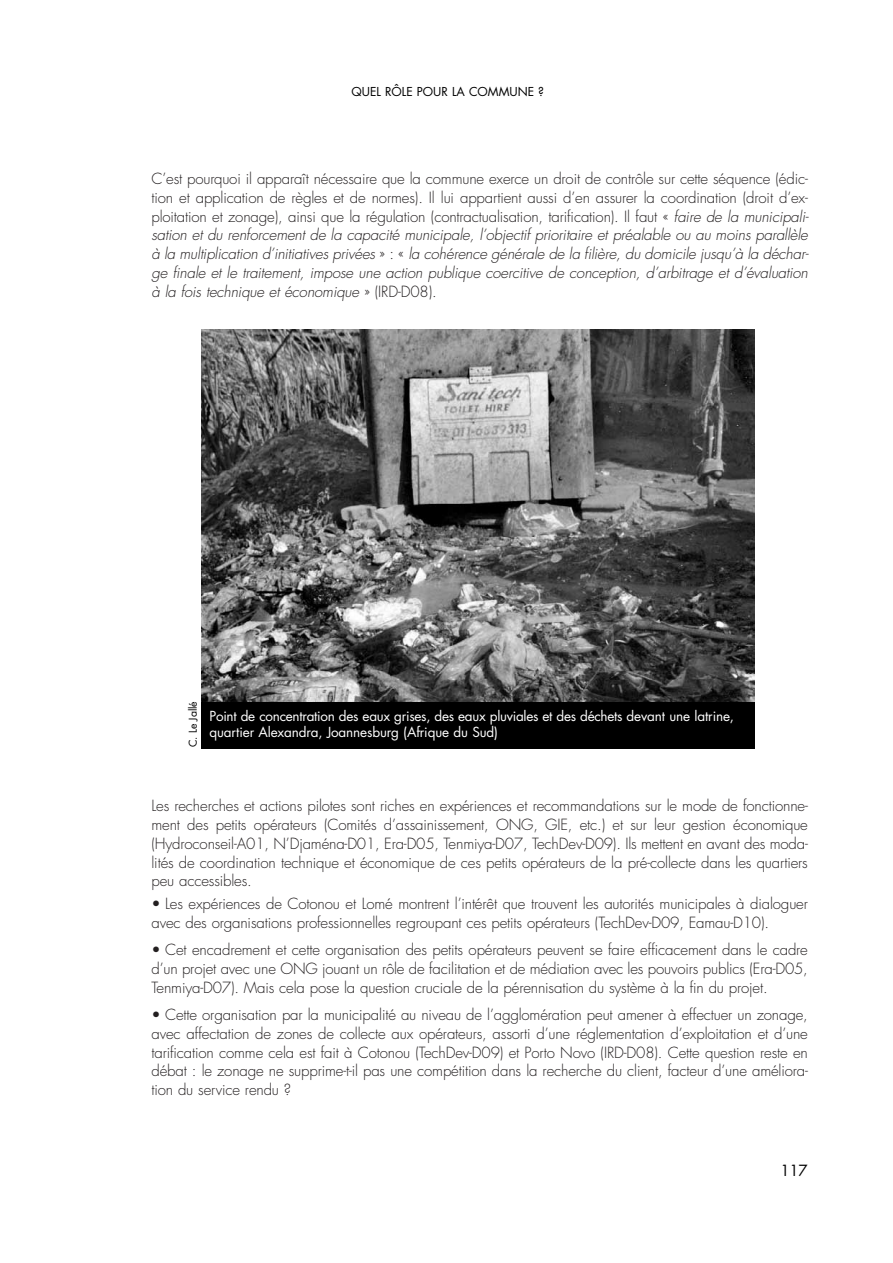
<style>
.page{position:relative;width:893px;height:1263px;background:#fff}
.page>*{position:absolute;margin:0;border:0;box-sizing:border-box;transform-origin:0 0}
.t1{font:300 15px/18.8px "Futura";letter-spacing:-.01em;color:#231f20;text-align:justify}
.t2{font:italic 300 15px/18.8px "Futura";letter-spacing:-.01em;color:#231f20;text-align:justify}
.t3{font:15px "Futura";color:#000}
.t4{font:13.5px/16.5px "Futura";letter-spacing:-.02em;color:#fff}
.t5{font:12px "Futura";color:#000}
.t6{font:10.5px "Futura";letter-spacing:-.01em;color:#000}
.s1{font-style:normal}
</style>
<div class="page">
<img style="left:201px;top:329px;width:553px;height:373px">
<div style="left:201px;top:702px;width:553px;height:47px;background:#000"></div>
<p class="t5" style="left:351px;top:87px;width:194px">QUEL RÔLE POUR LA COMMUNE ?</p>
<p class="t2" style="left:151px;top:170px;width:658px"><span class="s1">C’est pourquoi il apparaît nécessaire que la commune exerce un droit de contrôle sur cette séquence (édic&shy;tion et application de règles et de normes). Il lui appartient aussi d’en assurer la coordination (droit d’ex&shy;ploitation et zonage), ainsi que la régulation (contractualisation, tarification). Il faut «</span> faire de la municipali&shy;sation et du renforcement de la capacité municipale, l’objectif prioritaire et préalable ou au moins parallèle à la multiplication d’initiatives privées <span class="s1">» : «</span> la cohérence générale de la filière, du domicile jusqu’à la déchar&shy;ge finale et le traitement, impose une action publique coercitive de conception, d’arbitrage et d’évaluation à la fois technique et économique <span class="s1">» (IRD-D08).</span></p>
<p class="t6" style="left:188px;top:747px;width:47px;rotate:-90deg">C. Le Jallé</p>
<p class="t4" style="left:209px;top:709px;width:526px">Point de concentration des eaux grises, des eaux pluviales et des déchets devant une latrine, quartier Alexandra, Joannesburg (Afrique du Sud)</p>
<p class="t1" style="left:151px;top:798px;width:658px">Les recherches et actions pilotes sont riches en expériences et recommandations sur le mode de fonctionne&shy;ment des petits opérateurs (Comités d’assainissement, ONG, GIE, etc.) et sur leur gestion économique (Hydroconseil-A01, N’Djaména-D01, Era-D05, Tenmiya-D07, TechDev-D09). Ils mettent en avant des moda&shy;lités de coordination technique et économique de ces petits opérateurs de la pré-collecte dans les quartiers peu accessibles.</p>
<p class="t1" style="left:151px;top:896px;width:658px">• Les expériences de Cotonou et Lomé montrent l’intérêt que trouvent les autorités municipales à dialoguer avec des organisations professionnelles regroupant ces petits opérateurs (TechDev-D09, Eamau-D10).</p>
<p class="t1" style="left:151px;top:942px;width:658px">• Cet encadrement et cette organisation des petits opérateurs peuvent se faire efficacement dans le cadre d’un projet avec une ONG jouant un rôle de facilitation et de médiation avec les pouvoirs publics (Era-D05, Tenmiya-D07). Mais cela pose la question cruciale de la pérennisation du système à la fin du projet.</p>
<p class="t1" style="left:151px;top:1006px;width:658px">• Cette organisation par la municipalité au niveau de l’agglomération peut amener à effectuer un zonage, avec affectation de zones de collecte aux opérateurs, assorti d’une réglementation d’exploitation et d’une tarification comme cela est fait à Cotonou (TechDev-D09) et Porto Novo (IRD-D08). Cette question reste en débat : le zonage ne supprime-t-il pas une compétition dans la recherche du client, facteur d’une améliora&shy;tion du service rendu ?</p>
<p class="t3" style="left:780px;top:1164px;width:29px">117</p>
</div>
